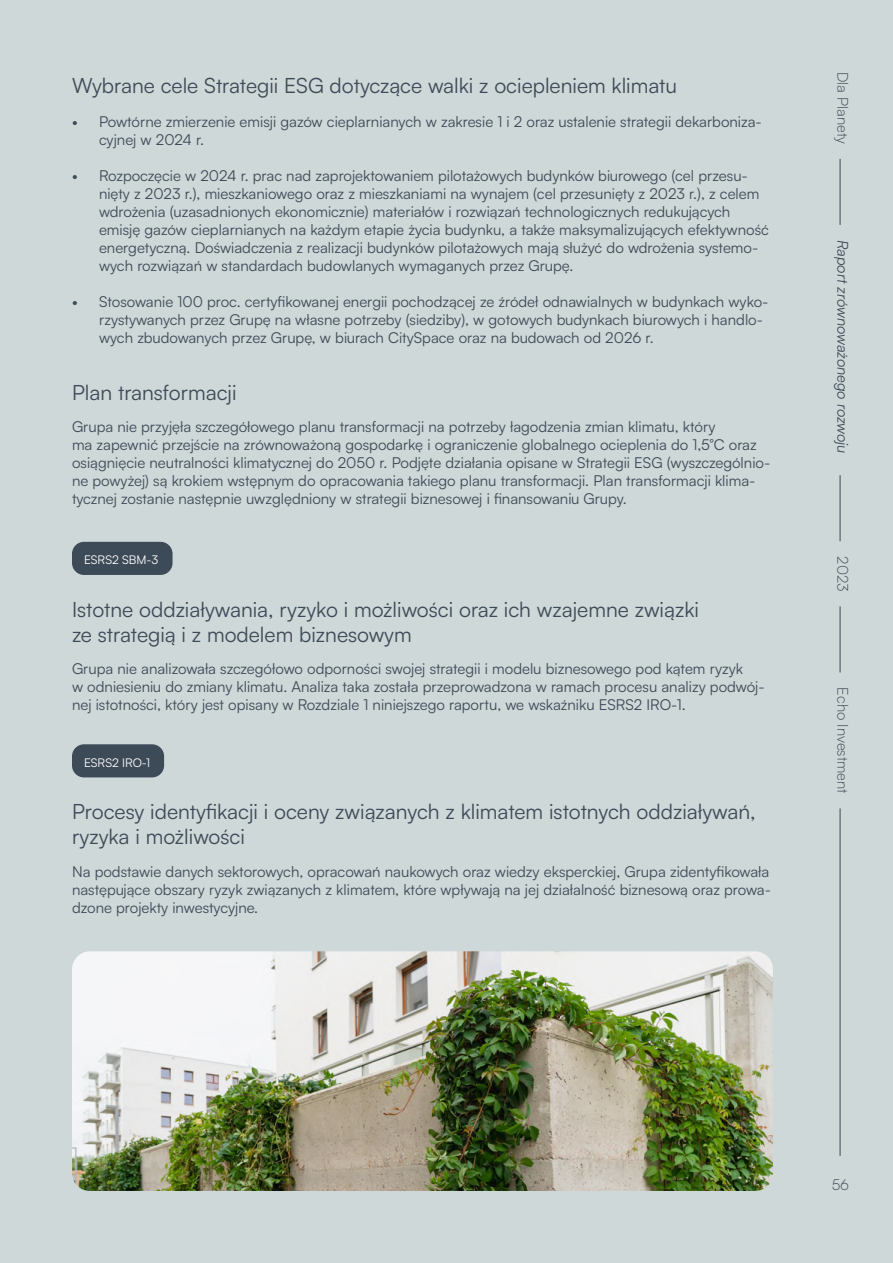
<style>
.page{position:relative;width:893px;height:1263px;background:#ced8d8}
.page>*{position:absolute;margin:0;border:0;box-sizing:border-box;transform-origin:0 0}
.t1{font:21px/25.2px "Satoshi";color:#3d4a57}
.t2{font:15px/18px "Satoshi";color:#3d4a57}
.t3{font:300 15px "Satoshi";color:#3d4a57}
.t4{font:italic 15px "Satoshi";color:#3d4a57}
.t5{font:12px "Satoshi";color:#fff}
</style>
<div class="page">
<hr style="left:840px;top:159px;width:1px;height:66px;background:#3d4a57">
<hr style="left:840px;top:475px;width:1px;height:66px;background:#3d4a57">
<hr style="left:840px;top:808px;width:1px;height:348px;background:#3d4a57">
<hr style="left:840px;top:606px;width:1px;height:66px;background:#3d4a57">
<div style="left:72px;top:542px;width:101px;height:33px;background:#3d4a57;border-radius:12px"></div>
<img style="left:72px;top:951px;width:701px;height:240px">
<div style="left:72px;top:744px;width:92px;height:33px;background:#3d4a57;border-radius:12px"></div>
<h1 class="t1" style="left:72px;top:72px;width:607px">Wybrane cele Strategii ESG dotyczące walki z ociepleniem klimatu</h1>
<p class="t2" style="left:99px;top:112px;width:664px;text-indent:-27px">• Powtórne zmierzenie emisji gazów cieplarnianych w zakresie 1 i 2 oraz ustalenie strategii dekarboniza&shy;cyjnej w 2024 r.</p>
<p class="t2" style="left:99px;top:166px;width:671px;text-indent:-27px">• Rozpoczęcie w 2024 r. prac nad zaprojektowaniem pilotażowych budynków biurowego (cel przesu&shy;nięty z 2023 r.), mieszkaniowego oraz z mieszkaniami na wynajem (cel przesunięty z 2023 r.), z celem wdrożenia (uzasadnionych ekonomicznie) materiałów i rozwiązań technologicznych redukujących emisję gazów cieplarnianych na każdym etapie życia budynku, a także maksymalizujących efektywność energetyczną. Doświadczenia z realizacji budynków pilotażowych mają służyć do wdrożenia systemo&shy;wych rozwiązań w standardach budowlanych wymaganych przez Grupę.</p>
<p class="t2" style="left:99px;top:292px;width:671px;text-indent:-27px">• Stosowanie 100 proc. certyfikowanej energii pochodzącej ze źródeł odnawialnych w budynkach wyko&shy;rzystywanych przez Grupę na własne potrzeby (siedziby), w gotowych budynkach biurowych i handlo&shy;wych zbudowanych przez Grupę, w biurach CitySpace oraz na budowach od 2026 r.</p>
<h1 class="t1" style="left:72px;top:379px;width:166px">Plan transformacji</h1>
<p class="t2" style="left:72px;top:417px;width:700px">Grupa nie przyjęła szczegółowego planu transformacji na potrzeby łagodzenia zmian klimatu, który<br>ma zapewnić przejście na zrównoważoną gospodarkę i ograniczenie globalnego ocieplenia do 1,5°C oraz osiągnięcie neutralności klimatycznej do 2050 r. Podjęte działania opisane w Strategii ESG (wyszczególnio&shy;ne powyżej) są krokiem wstępnym do opracowania takiego planu transformacji. Plan transformacji klima&shy;tycznej zostanie następnie uwzględniony w strategii biznesowej i finansowaniu Grupy.</p>
<p class="t5" style="left:84px;top:552px;width:76px">ESRS2 SBM-3</p>
<h1 class="t1" style="left:72px;top:596px;width:628px">Istotne oddziaływania, ryzyko i możliwości oraz ich wzajemne związki ze strategią i z modelem biznesowym</h1>
<p class="t2" style="left:72px;top:659px;width:694px">Grupa nie analizowała szczegółowo odporności swojej strategii i modelu biznesowego pod kątem ryzyk<br>w odniesieniu do zmiany klimatu. Analiza taka została przeprowadzona w ramach procesu analizy podwój&shy;nej istotności, który jest opisany w Rozdziale 1 niniejszego raportu, we wskaźniku ESRS2 IRO-1.</p>
<p class="t5" style="left:84px;top:755px;width:68px">ESRS2 IRO-1</p>
<h1 class="t1" style="left:72px;top:798px;width:685px">Procesy identyfikacji i oceny związanych z klimatem istotnych oddziaływań, ryzyka i możliwości</h1>
<p class="t2" style="left:72px;top:862px;width:700px;text-align:justify">Na podstawie danych sektorowych, opracowań naukowych oraz wiedzy eksperckiej, Grupa zidentyfikowała następujące obszary ryzyk związanych z klimatem, które wpływają na jej działalność biznesową oraz prowa&shy;dzone projekty inwestycyjne.</p>
<p class="t3" style="left:852px;top:72px;width:73px;rotate:90deg">Dla Planety</p>
<p class="t4" style="left:853px;top:240px;width:215px;rotate:90deg">Raport zrównoważonego rozwoju</p>
<p class="t3" style="left:852px;top:556px;width:37px;rotate:90deg">2023</p>
<p class="t3" style="left:852px;top:687px;width:107px;rotate:90deg">Echo Investment</p>
<p class="t3" style="left:832px;top:1175px;width:19px">56</p>
</div>
